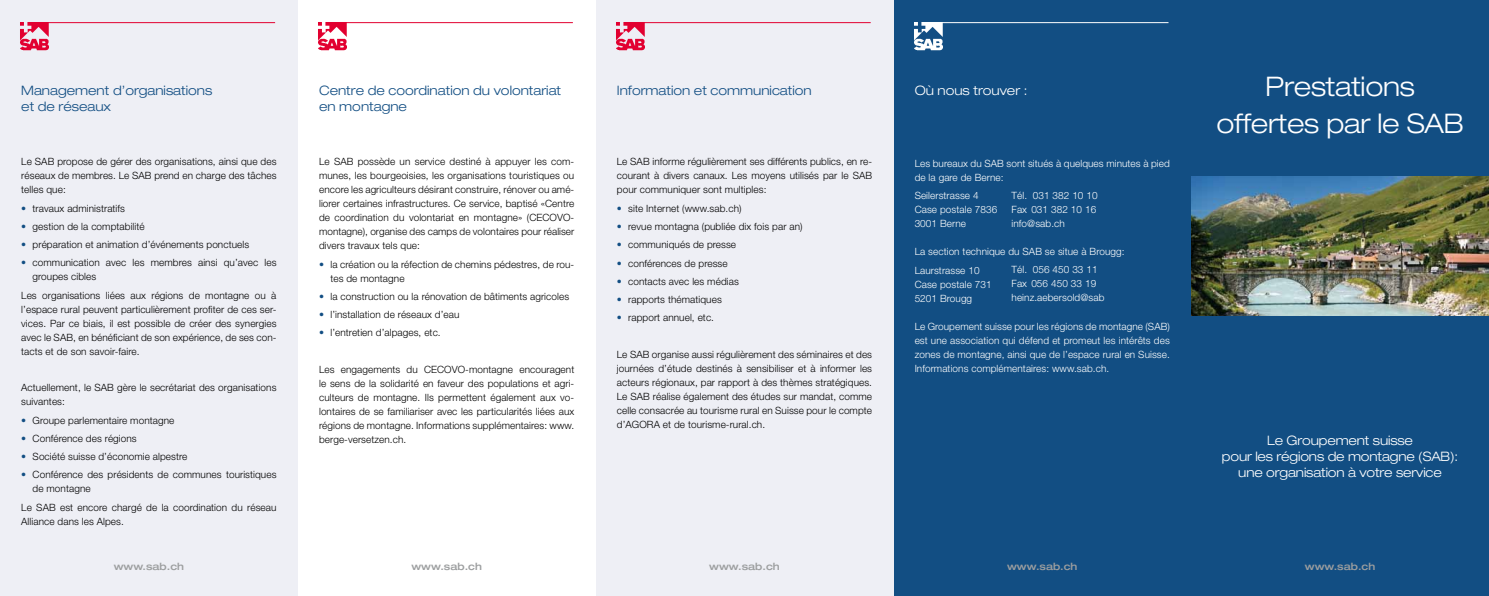
<style>
.page{position:relative;width:1489px;height:596px;background:#fff}
.page>*{position:absolute;margin:0;border:0;box-sizing:border-box;transform-origin:0 0}
.t1{font:300 expanded 27px/37px "Helvetica Neue";letter-spacing:-.01em;color:#fff;text-align:center}
.t2{font:300 expanded 13px/16px "Helvetica Neue";color:#124e83}
.t3{font:300 expanded 13px/16px "Helvetica Neue";letter-spacing:-.01em;color:#fff;text-align:center}
.t4{font:300 10px/14px "Helvetica Neue";letter-spacing:.01em;color:#000;text-align:justify}
.t5{font:300 10px/14px "Helvetica Neue";letter-spacing:.01em;color:#fff}
.t6{font:500 expanded 10px "Helvetica Neue";color:#9c9e9f}
.s1{color:#124e83}
</style>
<div class="page">
<div style="left:893px;top:0;width:298px;height:595px;background:#124e83"></div>
<div style="left:1179px;top:0;width:309px;height:595px;background:#124e83"></div>
<div style="left:0;top:0;width:298px;height:595px;background:#eeeff5"></div>
<div style="left:595px;top:0;width:298px;height:595px;background:#eeeff5"></div>
<img style="left:616px;top:22px;width:29px;height:28px">
<img style="left:318px;top:22px;width:29px;height:28px">
<img style="left:20px;top:22px;width:30px;height:28px">
<img style="left:914px;top:22px;width:29px;height:28px">
<hr style="left:626px;top:22px;width:244px;height:1px;background:#e20030">
<hr style="left:328px;top:22px;width:245px;height:1px;background:#e20030">
<hr style="left:30px;top:22px;width:245px;height:1px;background:#e20030">
<hr style="left:923px;top:22px;width:245px;height:1px;background:#fff">
<img style="left:1191px;top:177px;width:297px;height:139px">
<h2 class="t2" style="left:21px;top:82px;width:192px">Management d’organisations et de réseaux</h2>
<p class="t4" style="left:21px;top:154px;width:257px">Le SAB propose de gérer des organisations, ainsi que des réseaux de membres. Le SAB prend en charge des tâches telles que:</p>
<p class="t4" style="left:21px;top:201px;width:105px"><span class="s1">•</span> travaux administratifs</p>
<p class="t4" style="left:21px;top:219px;width:125px"><span class="s1">•</span> gestion de la comptabilité</p>
<p class="t4" style="left:21px;top:237px;width:229px"><span class="s1">•</span> préparation et animation d’événements ponctuels</p>
<p class="t4" style="left:33px;top:255px;width:245px;text-indent:-11px"><span class="s1">•</span> communication avec les membres ainsi qu’avec les groupes cibles</p>
<p class="t4" style="left:21px;top:288px;width:257px">Les organisations liées aux régions de montagne ou à l’espace rural peuvent particulièrement profiter de ces ser&shy;vices. Par ce biais, il est possible de créer des synergies avec le SAB, en bénéficiant de son expérience, de ses con&shy;tacts et de son savoir-faire.</p>
<p class="t4" style="left:21px;top:380px;width:257px">Actuellement, le SAB gère le secrétariat des organisations suivantes:</p>
<p class="t4" style="left:21px;top:412px;width:155px"><span class="s1">•</span> Groupe parlementaire montagne</p>
<p class="t4" style="left:21px;top:431px;width:117px"><span class="s1">•</span> Conférence des régions</p>
<p class="t4" style="left:21px;top:449px;width:168px"><span class="s1">•</span> Société suisse d’économie alpestre</p>
<p class="t4" style="left:33px;top:467px;width:245px;text-indent:-11px"><span class="s1">•</span> Conférence des présidents de communes touristiques de montagne</p>
<p class="t4" style="left:21px;top:499px;width:257px">Le SAB est encore chargé de la coordination du réseau<br>Alliance dans les Alpes.</p>
<h2 class="t2" style="left:319px;top:82px;width:244px">Centre de coordination du volontariat en montagne</h2>
<p class="t4" style="left:319px;top:154px;width:257px">Le SAB possède un service destiné à appuyer les com&shy;munes, les bourgeoisies, les organisations touristiques ou encore les agriculteurs désirant construire, rénover ou amé&shy;liorer certaines infrastructures. Ce service, baptisé «Centre de coordination du volontariat en montagne» (CECOVO&shy;montagne), organise des camps de volontaires pour réaliser divers travaux tels que:</p>
<p class="t4" style="left:330px;top:257px;width:245px;text-indent:-11px"><span class="s1">•</span> la création ou la réfection de chemins pédestres, de rou&shy;tes de montagne</p>
<p class="t4" style="left:319px;top:289px;width:251px"><span class="s1">•</span> la construction ou la rénovation de bâtiments agricoles</p>
<p class="t4" style="left:319px;top:307px;width:142px"><span class="s1">•</span> l’installation de réseaux d’eau</p>
<p class="t4" style="left:319px;top:325px;width:123px"><span class="s1">•</span> l’entretien d’alpages, etc.</p>
<p class="t4" style="left:319px;top:362px;width:257px">Les engagements du CECOVO-montagne encouragent le sens de la solidarité en faveur des populations et agri&shy;culteurs de montagne. Ils permettent également aux vo&shy;lontaires de se familiariser avec les particularités liées aux régions de montagne. Informations supplémentaires: www. berge-versetzen.ch.</p>
<h2 class="t2" style="left:617px;top:82px;width:196px">Information et communication</h2>
<p class="t4" style="left:617px;top:154px;width:257px">Le SAB informe régulièrement ses différents publics, en re&shy;courant à divers canaux. Les moyens utilisés par le SAB pour communiquer sont multiples:</p>
<p class="t4" style="left:617px;top:201px;width:126px"><span class="s1">•</span> site Internet (www.sab.ch)</p>
<p class="t4" style="left:617px;top:219px;width:187px"><span class="s1">•</span> revue montagna (publiée dix fois par an)</p>
<p class="t4" style="left:617px;top:237px;width:121px"><span class="s1">•</span> communiqués de presse</p>
<p class="t4" style="left:617px;top:255px;width:112px"><span class="s1">•</span> conférences de presse</p>
<p class="t4" style="left:617px;top:274px;width:123px"><span class="s1">•</span> contacts avec les médias</p>
<p class="t4" style="left:617px;top:292px;width:106px"><span class="s1">•</span> rapports thématiques</p>
<p class="t4" style="left:617px;top:310px;width:99px"><span class="s1">•</span> rapport annuel, etc.</p>
<p class="t4" style="left:617px;top:347px;width:257px">Le SAB organise aussi régulièrement des séminaires et des journées d’étude destinés à sensibiliser et à informer les acteurs régionaux, par rapport à des thèmes stratégiques.<br>Le SAB réalise également des études sur mandat, comme celle consacrée au tourisme rural en Suisse pour le compte d’AGORA et de tourisme-rural.ch.</p>
<h2 class="t3" style="left:914px;top:82px;width:114px">Où nous trouver :</h2>
<p class="t5" style="left:914px;top:156px;width:257px">Les bureaux du SAB sont situés à quelques minutes à pied de la gare de Berne:</p>
<p class="t5" style="left:914px;top:188px;width:84px">Seilerstrasse 4<br>Case postale 7836<br>3001 Berne</p>
<p class="t5" style="left:914px;top:242px;width:211px;line-height:18.2px">La section technique du SAB se situe à Brougg:<br>Laurstrasse 10</p>
<p class="t5" style="left:914px;top:276px;width:78px">Case postale 731<br>5201 Brougg</p>
<p class="t5" style="left:914px;top:318px;width:257px;text-align:justify">Le Groupement suisse pour les régions de montagne (SAB) est une association qui défend et promeut les intérêts des zones de montagne, ainsi que de l’espace rural en Suisse.<br>Informations complémentaires: www.sab.ch.</p>
<p class="t5" style="left:1011px;top:188px;width:88px">Tél. 031 382 10 10<br>Fax 031 382 10 16 info@sab.ch</p>
<p class="t5" style="left:1011px;top:262px;width:94px">Tél. 056 450 33 11<br>Fax 056 450 33 19 heinz.aebersold@sab</p>
<p class="t6" style="left:114px;top:559px;width:72px">www.sab.ch</p>
<p class="t6" style="left:411px;top:559px;width:72px">www.sab.ch</p>
<p class="t6" style="left:709px;top:559px;width:72px">www.sab.ch</p>
<p class="t6" style="left:1007px;top:559px;width:72px">www.sab.ch</p>
<h1 class="t1" style="left:1216px;top:67px;width:249px">Prestations offertes par le SAB</h1>
<h2 class="t3" style="left:1221px;top:432px;width:238px">Le Groupement suisse<br>pour les régions de montagne (SAB): une organisation à votre service</h2>
<p class="t6" style="left:1304px;top:559px;width:72px">www.sab.ch</p>
</div>
